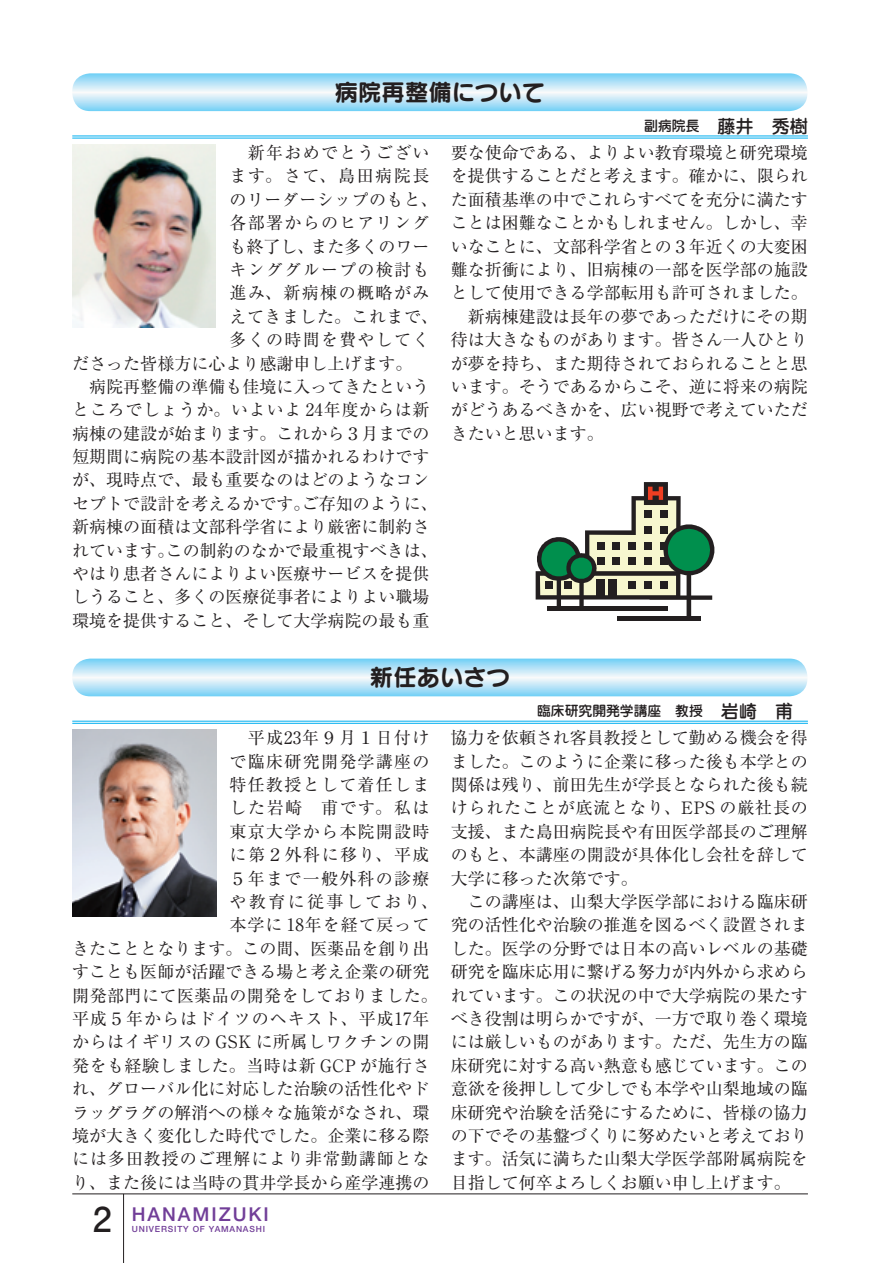
<style>
.page{position:relative;width:893px;height:1263px;background:#fff}
.page>*{position:absolute;margin:0;border:0;box-sizing:border-box;transform-origin:0 0}
.t1{font:23.4px "Seurat Pro B";color:#231f20}
.t2{font:500 19.2px "Helvetica Neue";letter-spacing:.1em;color:#713e98}
.t3{font:500 18px "Jun 34 Pro";color:#231f20}
.t4{font:16.95px/23.4px "Ryumin Pro";color:#231f20;text-align:justify}
.t5{font:16.95px "Ryumin Pro";letter-spacing:.075em;color:#231f20}
.t6{font:16.95px "Ryumin Pro";letter-spacing:.025em;color:#231f20}
.t7{font:16.95px "Ryumin Pro";letter-spacing:.055em;color:#231f20}
.t8{font:16.95px "Ryumin Pro";letter-spacing:.095em;color:#231f20}
.t9{font:16.95px "Ryumin Pro";letter-spacing:.085em;color:#231f20}
.t10{font:16.95px "Ryumin Pro";letter-spacing:.045em;color:#231f20}
.t11{font:16.95px "Ryumin Pro";letter-spacing:.03em;color:#231f20}
.t12{font:16.95px "Ryumin Pro";letter-spacing:.08em;color:#231f20}
.t13{font:16.95px "Ryumin Pro";letter-spacing:.14em;color:#231f20}
.t14{font:500 13.8px "Jun 34 Pro";color:#231f20}
.t15{font:500 8.55px "Helvetica Neue";letter-spacing:.095em;color:#713e98}
.s1{font-size:13.8px}
.s2{font-size:18px}
.s3{font-family:"Futo Go B101 Pro";font-weight:700;font-size:34.05px;color:#231f20}
</style>
<div class="page">
<hr style="left:72px;top:1193px;width:736px;height:1px;background:#231f20">
<hr style="left:123px;top:1194px;width:1px;height:69px;background:#231f20">
<svg style="left:72px;top:73px;width:735px;height:38px"></svg>
<svg style="left:72px;top:659px;width:735px;height:37px"></svg>
<hr style="left:72px;top:136px;width:736px;height:1px;background:#00aeef">
<hr style="left:72px;top:721px;width:736px;height:1px;background:#00aeef">
<hr style="left:72px;top:138px;width:736px;height:1px;background:#00aeef">
<hr style="left:72px;top:723px;width:736px;height:1px;background:#00aeef">
<img style="left:72px;top:144px;width:143px;height:184px">
<img style="left:72px;top:729px;width:145px;height:187px">
<div style="left:617px;top:616px;width:84px;height:5px;background:#231f20"></div>
<svg style="left:536px;top:482px;width:178px;height:134px"></svg>
<h1 class="t1" style="left:335px;top:75px;width:212px">病院再整備について</h1>
<p class="t3" style="left:644px;top:112px;width:165px"><span class="s1">副病院長</span>　藤井　秀樹</p>
<p class="t5" style="left:230px;top:139px;width:201px">　新年おめでとうござい</p>
<p class="t8" style="left:230px;top:163px;width:201px">ます。さて、島田病院長</p>
<p class="t6" style="left:230px;top:186px;width:210px">のリーダーシップのもと、</p>
<p class="t5" style="left:230px;top:210px;width:201px">各部署からのヒアリング</p>
<p class="t4" style="left:230px;top:233px;width:201px">も終了し、また多くのワー</p>
<p class="t5" style="left:230px;top:256px;width:201px">キンググループの検討も</p>
<p class="t9" style="left:230px;top:280px;width:201px">進み、新病棟の概略がみ</p>
<p class="t11" style="left:230px;top:303px;width:210px">えてきました。これまで、</p>
<p class="t5" style="left:230px;top:326px;width:201px">多くの時間を費やしてく</p>
<p class="t4" style="left:72px;top:350px;width:342px">ださった皆様方に心より感謝申し上げます。</p>
<p class="t4" style="left:72px;top:374px;width:359px">　病院再整備の準備も佳境に入ってきたという</p>
<p class="t10" style="left:72px;top:397px;width:359px">ところでしょうか。いよいよ 24年度からは新</p>
<p class="t4" style="left:72px;top:420px;width:359px">病棟の建設が始まります。これから３月までの</p>
<p class="t4" style="left:72px;top:444px;width:359px">短期間に病院の基本設計図が描かれるわけです</p>
<p class="t4" style="left:72px;top:467px;width:359px">が、現時点で、最も重要なのはどのようなコン</p>
<p class="t4" style="left:72px;top:491px;width:367px">セプトで設計を考えるかです。ご存知のように、</p>
<p class="t4" style="left:72px;top:514px;width:359px">新病棟の面積は文部科学省により厳密に制約さ</p>
<p class="t4" style="left:72px;top:537px;width:367px">れています。この制約のなかで最重視すべきは、</p>
<p class="t4" style="left:72px;top:561px;width:359px">やはり患者さんによりよい医療サービスを提供</p>
<p class="t4" style="left:72px;top:584px;width:359px">しうること、多くの医療従事者によりよい職場</p>
<p class="t4" style="left:72px;top:608px;width:359px">環境を提供すること、そして大学病院の最も重</p>
<p class="t4" style="left:451px;top:140px;width:359px">要な使命である、よりよい教育環境と研究環境を提供することだと考えます。確かに、限られた面積基準の中でこれらすべてを充分に満たすことは困難なことかもしれません。しかし、幸いなことに、文部科学省との３年近くの大変困難な折衝により、旧病棟の一部を医学部の施設として使用できる学部転用も許可されました。　新病棟建設は長年の夢であっただけにその期待は大きなものがあります。皆さん一人ひとりが夢を持ち、また期待されておられることと思います。そうであるからこそ、逆に将来の病院がどうあるべきかを、広い視野で考えていただきたいと思います。</p>
<h1 class="t1" style="left:370px;top:661px;width:142px">新任あいさつ</h1>
<p class="t14" style="left:537px;top:700px;width:258px">臨床研究開発学講座　教授<span class="s2">　岩崎　甫</span></p>
<p class="t12" style="left:230px;top:725px;width:201px">　平成23年９月１日付け</p>
<p class="t5" style="left:230px;top:748px;width:201px">で臨床研究開発学講座の</p>
<p class="t5" style="left:230px;top:771px;width:201px">特任教授として着任しま</p>
<p class="t8" style="left:230px;top:795px;width:201px">した岩崎　甫です。私は</p>
<p class="t5" style="left:230px;top:818px;width:201px">東京大学から本院開設時</p>
<p class="t9" style="left:230px;top:841px;width:201px">に第２外科に移り、平成</p>
<p class="t5" style="left:230px;top:865px;width:201px">５年まで一般外科の診療</p>
<p class="t13" style="left:230px;top:888px;width:210px">や教育に従事しており、</p>
<p class="t7" style="left:230px;top:912px;width:201px">本学に 18年を経て戻って</p>
<p class="t4" style="left:72px;top:935px;width:359px">きたこととなります。この間、医薬品を創り出</p>
<p class="t4" style="left:72px;top:959px;width:359px">すことも医師が活躍できる場と考え企業の研究</p>
<p class="t6" style="left:72px;top:982px;width:367px">開発部門にて医薬品の開発をしておりました。</p>
<p class="t7" style="left:72px;top:1005px;width:359px">平成５年からはドイツのヘキスト、平成17年</p>
<p class="t6" style="left:72px;top:1029px;width:359px">からはイギリスの GSK に所属しワクチンの開</p>
<p class="t6" style="left:72px;top:1052px;width:359px">発をも経験しました。当時は新 GCP が施行さ</p>
<p class="t4" style="left:72px;top:1076px;width:359px">れ、グローバル化に対応した治験の活性化やド</p>
<p class="t4" style="left:72px;top:1099px;width:359px">ラッグラグの解消への様々な施策がなされ、環</p>
<p class="t4" style="left:72px;top:1123px;width:359px">境が大きく変化した時代でした。企業に移る際</p>
<p class="t7" style="left:72px;top:1145px;width:359px">には多田教授のご理解により非常勤講師とな</p>
<p class="t4" style="left:72px;top:1169px;width:359px">り、また後には当時の貫井学長から産学連携の</p>
<p class="t2" style="left:93px;top:1203px;width:177px"><span class="s3">2</span> HANAMIZUKI</p>
<p class="t15" style="left:132px;top:1224px;width:135px">UNIVERSITY OF YAMANASHI</p>
<p class="t4" style="left:451px;top:725px;width:359px;text-align:left">協力を依頼され客員教授として勤める機会を得ました。このように企業に移った後も本学との関係は残り、前田先生が学長となられた後も続けられたことが底流となり、EPS の厳社長の支援、また島田病院長や有田医学部長のご理解のもと、本講座の開設が具体化し会社を辞して大学に移った次第です。<br>　この講座は、山梨大学医学部における臨床研究の活性化や治験の推進を図るべく設置されました。医学の分野では日本の高いレベルの基礎研究を臨床応用に繋げる努力が内外から求められています。この状況の中で大学病院の果たすべき役割は明らかですが、一方で取り巻く環境には厳しいものがあります。ただ、先生方の臨床研究に対する高い熱意も感じています。この意欲を後押しして少しでも本学や山梨地域の臨床研究や治験を活発にするために、皆様の協力の下でその基盤づくりに努めたいと考えております。活気に満ちた山梨大学医学部附属病院を目指して何卒よろしくお願い申し上げます。</p>
</div>
